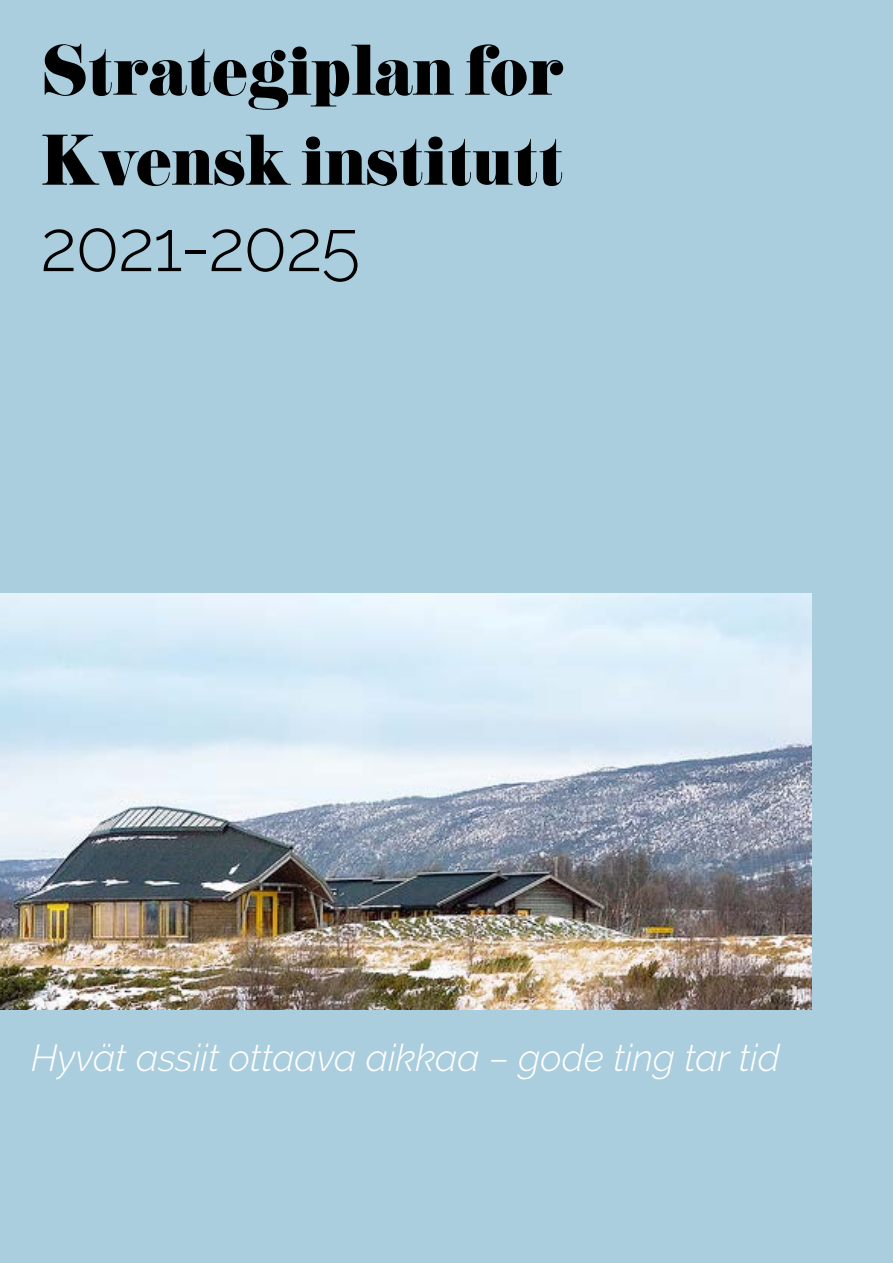
<style>
.page{position:relative;width:893px;height:1263px;background:#aacedd}
.page>*{position:absolute;margin:0;border:0;box-sizing:border-box;transform-origin:0 0}
.t1{font:75px/90px "Didoni URWD";letter-spacing:-.02em;color:#000}
.t2{font:300 72px "Raleway";letter-spacing:-.02em;color:#000}
.t3{font:italic 300 37.5px "Raleway";color:#fff}
</style>
<div class="page">
<img style="left:0;top:594px;width:811px;height:415px">
<h1 class="t1" style="left:40px;top:26px;width:526px">Strategiplan for<br>Kvensk institutt</h1>
<h2 class="t2" style="left:40px;top:204px;width:321px">2021-2025</h2>
<p class="t3" style="left:31px;top:1036px;width:750px">Hyvät assiit ottaava aikkaa – gode ting tar tid</p>
</div>
